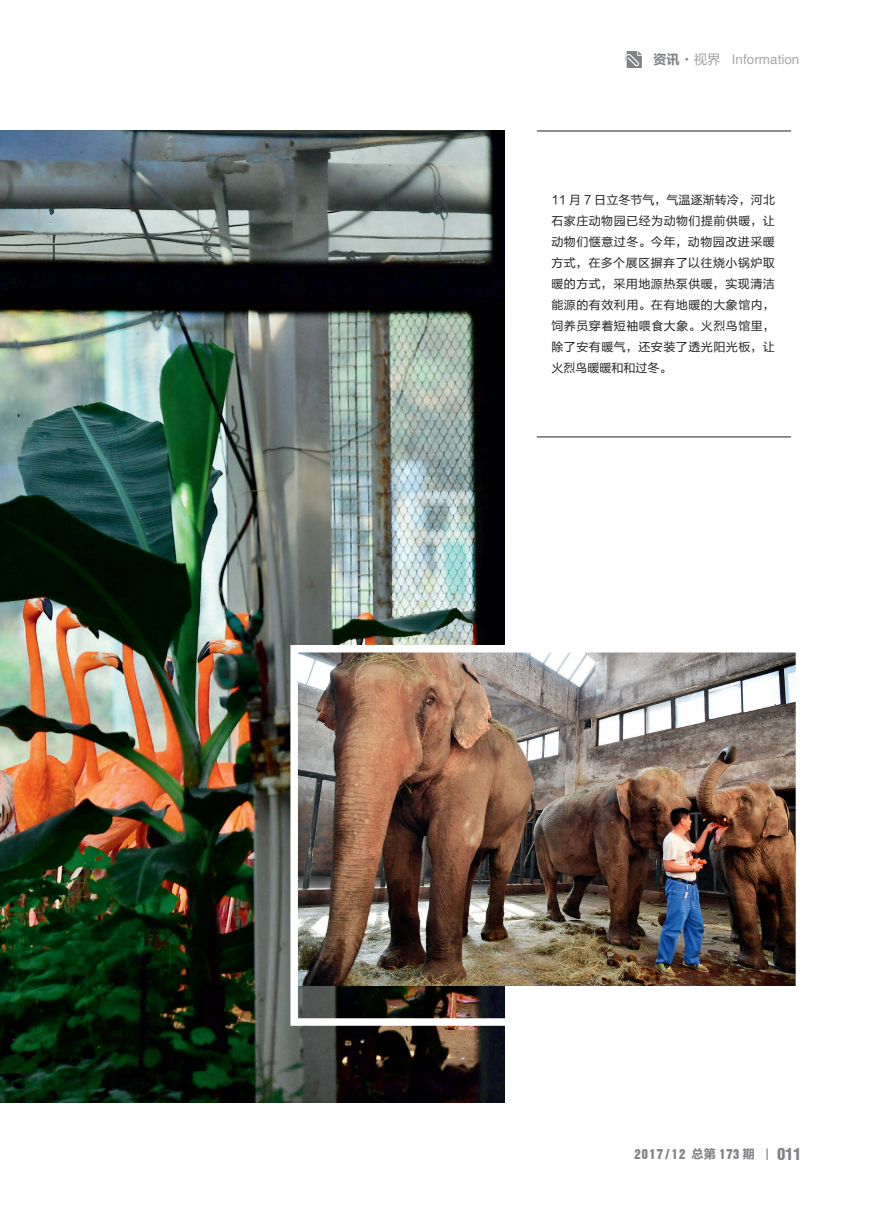
<style>
.page{position:relative;width:893px;height:1212px;background:#fff}
.page>*{position:absolute;margin:0;border:0;box-sizing:border-box;transform-origin:0 0}
.t1{font:18px "Helvetica Condensed Black Se";color:#808285}
.t2{font:13.5px "Helvetica";color:#a8a9ad}
.t3{font:13.5px "Helvetica Roman Semi B";letter-spacing:.1em;color:#808285}
.t4{font:12px/21px "FZLTHK GBK1 0";letter-spacing:.04em;color:#231f20;text-align:justify}
.s1{font-family:"FZLTCHK GBK1 0";color:#808285}
.s2{font-family:"FZLTKHK GBK1 0";color:#808285}
.s3{font-family:"Microsoft Ya Hei";font-weight:700;font-size:12px}
</style>
<div class="page">
<svg style="left:766px;top:1148px;width:2px;height:12px"></svg>
<hr style="left:537px;top:437px;width:254px;height:1px;background:#231f20">
<hr style="left:537px;top:131px;width:254px;height:1px;background:#231f20">
<svg style="left:625px;top:51px;width:17px;height:17px"></svg>
<img style="left:0;top:131px;width:504px;height:971px">
<img style="left:299px;top:654px;width:495px;height:332px">
<div style="left:290px;top:645px;width:513px;height:381px;border:8px solid #fff"></div>
<p class="t2" style="left:653px;top:52px;width:148px"><span class="s1">资讯·</span><span class="s2">视界</span> Information</p>
<p class="t4" style="left:551px;top:190px;width:225px">11 月 7 日立冬节气，气温逐渐转冷，河北石家庄动物园已经为动物们提前供暖，让动物们惬意过冬。今年，动物园改进采暖方式，在多个展区摒弃了以往烧小锅炉取暖的方式，采用地源热泵供暖，实现清洁能源的有效利用。在有地暖的大象馆内，饲养员穿着短袖喂食大象。火烈鸟馆里，除了安有暖气，还安装了透光阳光板，让火烈鸟暖暖和和过冬。</p>
<p class="t3" style="left:634px;top:1148px;width:122px">2017/12 <span class="s3">总第</span> 173 <span class="s3">期</span></p>
<p class="t1" style="left:778px;top:1147px;width:25px">011</p>
</div>
